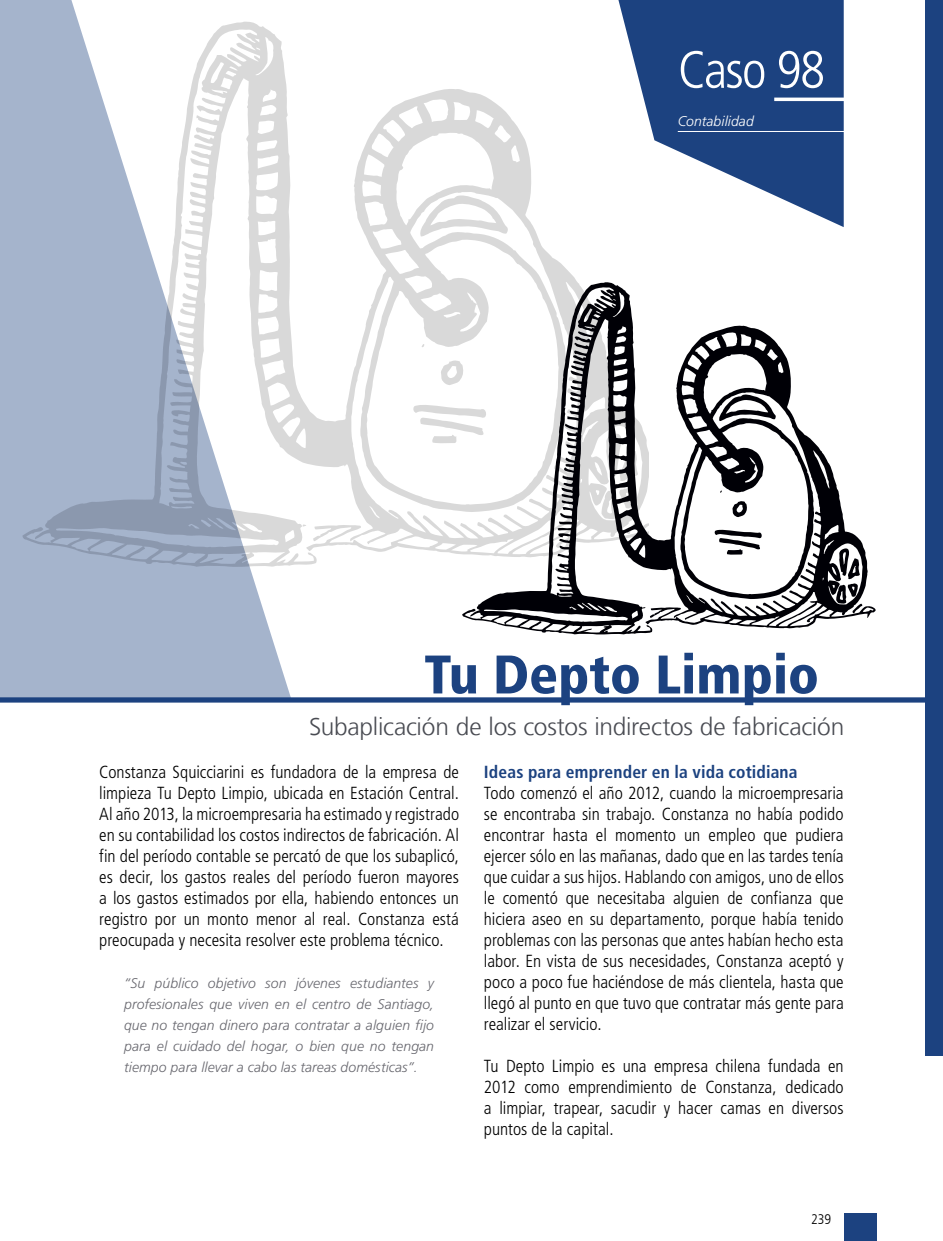
<style>
.page{position:relative;width:943px;height:1241px;background:#fff}
.page>*{position:absolute;margin:0;border:0;box-sizing:border-box;transform-origin:0 0}
.t1{font:900 condensed 54.25px "Frutiger";color:#1c4280}
.t2{font:300 condensed 52.5px "Frutiger";letter-spacing:-.035em;color:#fff}
.t3{font:300 24.5px "Frutiger LT";letter-spacing:-.01em;color:#494b52}
.t4{font:300 condensed 17.5px/21px "Frutiger";color:#000001;text-align:justify}
.t5{font:700 condensed 17.5px "Frutiger";letter-spacing:.01em;color:#1c4280}
.t6{font:italic 300 14px/21px "Frutiger";letter-spacing:.005em;color:#68686f;text-align:justify}
.t7{font:italic 300 14px "Frutiger";letter-spacing:.005em;color:#fff}
.t8{font:300 condensed 14px "Frutiger LT";color:#000001}
</style>
<div class="page">
<div style="left:925px;top:0;width:18px;height:1055px;background:#1c4280"></div>
<div style="left:843px;top:1212px;width:33px;height:28px;background:#1c4280"></div>
<svg style="left:291px;top:89px;width:286px;height:476px"></svg>
<svg style="left:419px;top:195px;width:89px;height:42px"></svg>
<svg style="left:420px;top:343px;width:5px;height:5px"></svg>
<svg style="left:440px;top:360px;width:22px;height:25px"></svg>
<svg style="left:412px;top:404px;width:50px;height:39px"></svg>
<svg style="left:0;top:0;width:291px;height:697px;fill:#a5b4cc"></svg>
<div style="left:0;top:697px;width:943px;height:5px;background:#1c4280"></div>
<svg style="left:618px;top:0;width:225px;height:227px;fill:#1c4280"></svg>
<hr style="left:774px;top:98px;width:138px;height:3px;background:#fff">
<hr style="left:677px;top:131px;width:234px;height:1px;background:#fff">
<svg style="left:462px;top:282px;width:414px;height:353px"></svg>
<svg style="left:718px;top:394px;width:58px;height:27px"></svg>
<svg style="left:732px;top:501px;width:15px;height:16px"></svg>
<svg style="left:714px;top:529px;width:49px;height:26px"></svg>
<svg style="left:836px;top:548px;width:26px;height:65px"></svg>
<h2 class="t2" style="left:677px;top:40px;width:149px">Caso 98</h2>
<p class="t7" style="left:677px;top:113px;width:77px">Contabilidad</p>
<h1 class="t1" style="left:424px;top:642px;width:396px">Tu Depto Limpio</h1>
<h3 class="t3" style="left:309px;top:713px;width:537px">Subaplicación de los costos indirectos de fabricación</h3>
<p class="t4" style="left:99px;top:761px;width:361px">Constanza Squicciarini es fundadora de la empresa de limpieza Tu Depto Limpio, ubicada en Estación Central.<br>Al año 2013, la microempresaria ha estimado y registrado en su contabilidad los costos indirectos de fabricación. Al fin del período contable se percató de que los subaplicó, es decir, los gastos reales del período fueron mayores a los gastos estimados por ella, habiendo entonces un registro por un monto menor al real. Constanza está preocupada y necesita resolver este problema técnico.</p>
<p class="t6" style="left:124px;top:972px;width:311px">“Su público objetivo son jóvenes estudiantes y profesionales que viven en el centro de Santiago, que no tengan dinero para contratar a alguien fijo para el cuidado del hogar, o bien que no tengan tiempo para llevar a cabo las tareas domésticas”.</p>
<p class="t5" style="left:484px;top:761px;width:315px">Ideas para emprender en la vida cotidiana</p>
<p class="t4" style="left:484px;top:782px;width:361px">Todo comenzó el año 2012, cuando la microempresaria se encontraba sin trabajo. Constanza no había podido encontrar hasta el momento un empleo que pudiera ejercer sólo en las mañanas, dado que en las tardes tenía que cuidar a sus hijos. Hablando con amigos, uno de ellos le comentó que necesitaba alguien de confianza que hiciera aseo en su departamento, porque había tenido problemas con las personas que antes habían hecho esta labor. En vista de sus necesidades, Constanza aceptó y poco a poco fue haciéndose de más clientela, hasta que llegó al punto en que tuvo que contratar más gente para realizar el servicio.</p>
<p class="t4" style="left:484px;top:1055px;width:361px">Tu Depto Limpio es una empresa chilena fundada en 2012 como emprendimiento de Constanza, dedicado a limpiar, trapear, sacudir y hacer camas en diversos puntos de la capital.</p>
<p class="t8" style="left:811px;top:1210px;width:22px">239</p>
</div>
